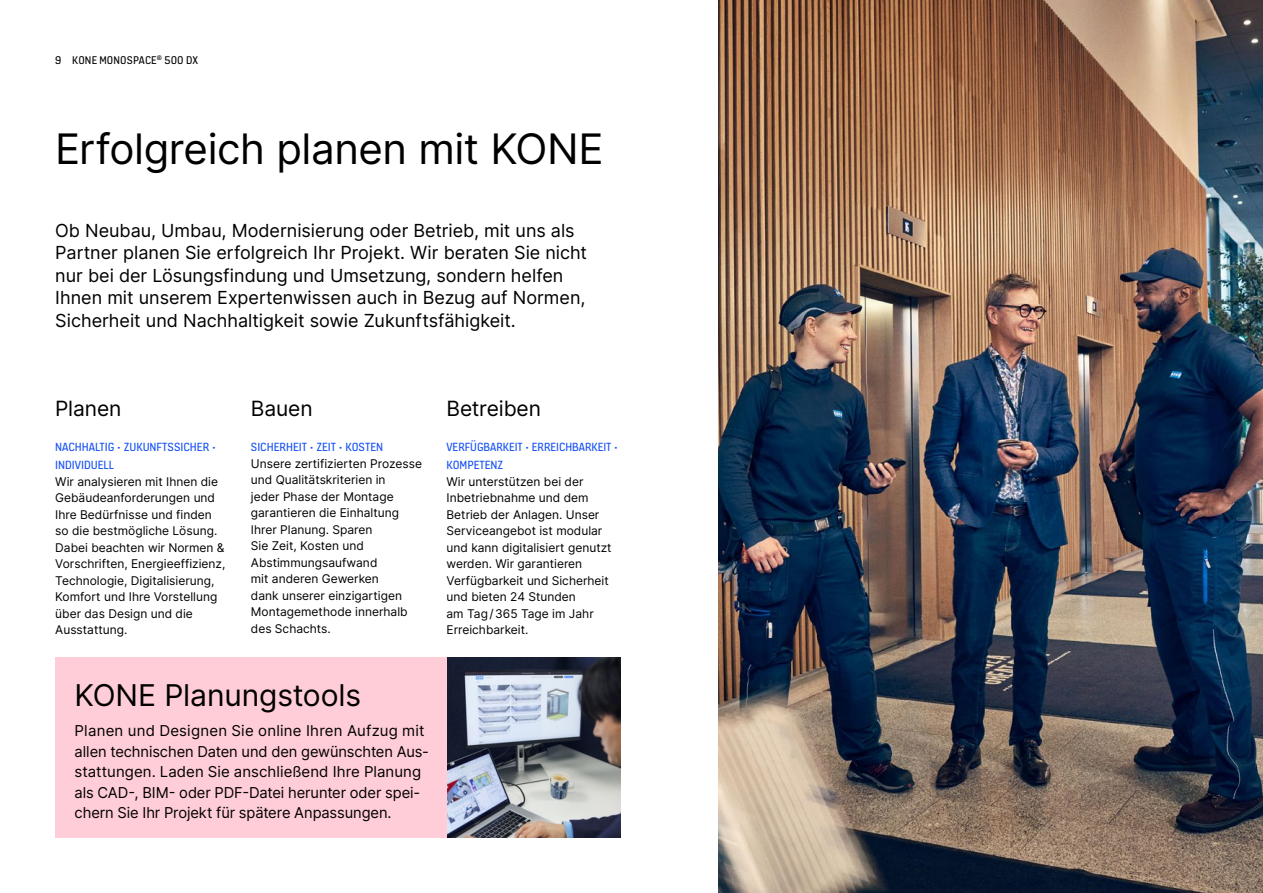
<style>
.page{position:relative;width:1263px;height:893px;background:#fff}
.page>*{position:absolute;margin:0;border:0;box-sizing:border-box;transform-origin:0 0}
.t1{font:42px "Inter";letter-spacing:-.01em;color:#000}
.t2{font:30px "Inter";letter-spacing:-.005em;color:#000}
.t3{font:21px "Inter";letter-spacing:-.005em;color:#000}
.t4{font:18px/22.5px "Inter";color:#000}
.t5{font:15px/20.5px "Inter";letter-spacing:-.005em;color:#000}
.t6{font:12.75px/18px "KONE Information";color:#1450f5}
.t7{font:12px/16.5px "Inter";color:#000}
.t8{font:12px "KONE Information";letter-spacing:.01em;color:#000}
</style>
<div class="page">
<img style="left:719px;top:0;width:544px;height:893px">
<img style="left:446px;top:658px;width:175px;height:180px">
<div style="left:55px;top:658px;width:391px;height:180px;background:#ffcdd7"></div>
<p class="t8" style="left:55px;top:52px;width:144px">9 KONE MONOSPACE<sup>®</sup> 500 dx</p>
<h1 class="t1" style="left:55px;top:118px;width:550px">Erfolgreich planen mit KONE</h1>
<p class="t4" style="left:55px;top:219px;width:533px">Ob Neubau, Umbau, Modernisierung oder Betrieb, mit uns als Partner planen Sie erfolgreich Ihr Projekt. Wir beraten Sie nicht nur bei der Lösungsfindung und Umsetzung, sondern helfen Ihnen mit unserem Expertenwissen auch in Bezug auf Normen, Sicherheit und Nachhaltigkeit sowie Zukunftsfähigkeit.</p>
<h3 class="t3" style="left:55px;top:393px;width:68px">Planen</h3>
<p class="t6" style="left:55px;top:439px;width:162px">NACHHALTIG • ZUKUNFTSSICHER •<br>INDIVIDUELL</p>
<p class="t7" style="left:55px;top:473px;width:172px">Wir analysieren mit Ihnen die<br>Gebäudeanforderungen und<br>Ihre Bedürfnisse und finden so die bestmögliche Lösung.<br>Dabei beachten wir Normen &amp;<br>Vorschriften, Energieeffizienz,<br>Technologie, Digitalisierung,<br>Komfort und Ihre Vorstellung über das Design und die<br>Ausstattung.</p>
<h3 class="t3" style="left:251px;top:393px;width:63px">Bauen</h3>
<p class="t6" style="left:251px;top:439px;width:134px">SICHERHEIT • ZEIT • KOSTEN</p>
<p class="t7" style="left:251px;top:455px;width:173px">Unsere zertifizierten Prozesse und Qualitätskriterien in<br>jeder Phase der Montage garantieren die Einhaltung<br>Ihrer Planung. Sparen<br>Sie Zeit, Kosten und<br>Abstimmungsaufwand<br>mit anderen Gewerken<br>dank unserer einzigartigen<br>Montagemethode innerhalb des Schachts.</p>
<h2 class="t2" style="left:75px;top:673px;width:288px">KONE Planungstools</h2>
<p class="t5" style="left:75px;top:720px;width:356px">Planen und Designen Sie online Ihren Aufzug mit allen technischen Daten und den gewünsch ten Aus - stat tungen. Laden Sie anschließend Ihre Planung als CAD-, BIM- oder PDF-Datei herunter oder spei&shy;chern Sie Ihr Projekt für spätere Anpassungen.</p>
<h3 class="t3" style="left:446px;top:393px;width:96px">Betreiben</h3>
<p class="t6" style="left:446px;top:439px;width:173px">VERFÜGBARKEIT • ERREICHBARKEIT •<br>KOMPETENZ</p>
<p class="t7" style="left:446px;top:473px;width:167px">Wir unterstützen bei der<br>Inbetriebnahme und dem<br>Betrieb der Anlagen. Unser<br>Serviceangebot ist modular und kann digitalisiert genutzt werden. Wir garantieren<br>Verfügbarkeit und Sicherheit und bieten 24 Stunden<br>am Tag / 365 Tage im Jahr<br>Erreichbarkeit.</p>
</div>
